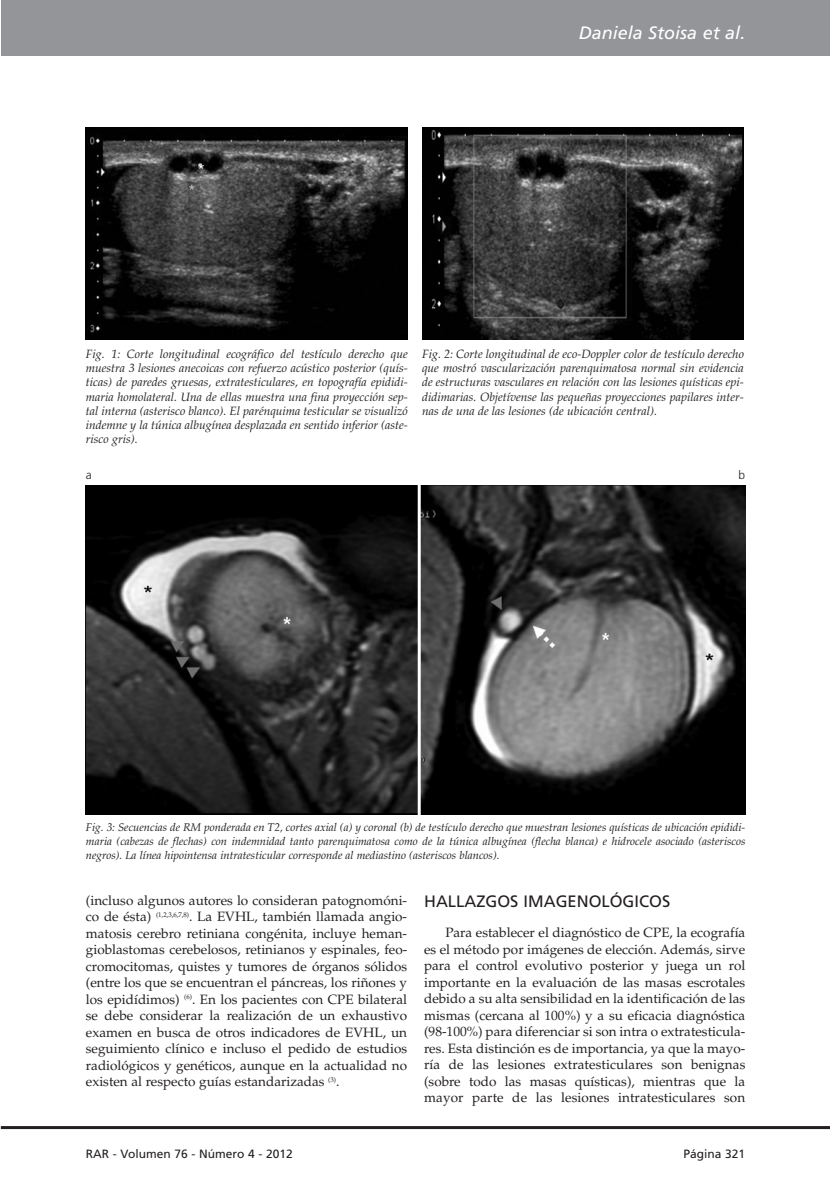
<style>
.page{position:relative;width:830px;height:1190px;background:#fff}
.page>*{position:absolute;margin:0;border:0;box-sizing:border-box;transform-origin:0 0}
.t1{font:italic 18px "Frutiger";color:#fff}
.t2{font:18px "Helvetica";color:#fff}
.t3{font:18px "Helvetica";color:#bcbdc0}
.t4{font:16.5px "Frutiger";color:#231f20}
.t5{font:13.5px/16.5px "Palatino";color:#231f20;text-align:justify}
.t6{font:italic 12px/14.2px "Palatino";color:#231f20;text-align:justify}
.t7{font:12px "Frutiger";color:#231f20}
.t8{font:300 12px "Frutiger";color:#231f20}
.t9{font:italic 11.25px/14.2px "Palatino";color:#231f20;text-align:justify}
</style>
<div class="page">
<div style="left:1px;top:0;width:829px;height:56px;background:#939598"></div>
<hr style="left:1px;top:1126px;width:829px;height:3px;background:#231f20">
<img style="left:86px;top:128px;width:322px;height:212px">
<img style="left:422px;top:128px;width:322px;height:212px">
<img style="left:86px;top:485px;width:659px;height:329px">
<hr style="left:418px;top:483px;width:3px;height:334px;background:#fff">
<h1 class="t2" style="left:198px;top:164px;width:9px">*</h1>
<h1 class="t3" style="left:189px;top:185px;width:9px">*</h1>
<h1 class="t1" style="left:578px;top:26px;width:168px">Daniela Stoisa et al.</h1>
<p class="t6" style="left:86px;top:348px;width:323px">Fig. 1: Corte longitudinal ecográfico del testículo derecho que muestra 3 lesiones anecoicas con refuerzo acústico posterior (quís&shy;ticas) de paredes gruesas, extratesticulares, en topografía epididi&shy;maria homolateral. Una de ellas muestra una fina proyección sep&shy;tal interna (asterisco blanco). El parénquima testicular se visualizó indemne y la túnica albugínea desplazada en sentido inferior (aste&shy;risco gris).</p>
<p class="t6" style="left:422px;top:348px;width:323px">Fig. 2: Corte longitudinal de eco-Doppler color de testículo derecho que mostró vascularización parenquimatosa normal sin evidencia de estructuras vasculares en relación con las lesiones quísticas epi&shy;didimarias. Objetívense las pequeñas proyecciones papilares inter&shy;nas de una de las lesiones (de ubicación central).</p>
<p class="t8" style="left:86px;top:469px;width:7px">a</p>
<p class="t8" style="left:738px;top:469px;width:8px">b</p>
<p class="t9" style="left:86px;top:821px;width:661px">Fig. 3: Secuencias de RM ponderada en T2, cortes axial (a) y coronal (b) de testículo derecho que muestran lesiones quísticas de ubicación epididi&shy;maria (cabezas de flechas) con indemnidad tanto parenquimatosa como de la túnica albugínea (flecha blanca) e hidrocele asociado (asteriscos negros). La línea hipointensa intratesticular corresponde al mediastino (asteriscos blancos).</p>
<p class="t5" style="left:86px;top:893px;width:323px">(incluso algunos autores lo consideran patognomóni&shy;co de ésta) <sup>(1,2,3,6,7,8)</sup>. La EVHL, también llamada angio&shy;matosis cerebro retiniana congénita, incluye heman&shy;gioblastomas cerebelosos, retinianos y espinales, feo&shy;cromocitomas, quistes y tumores de órganos sólidos (entre los que se encuentran el páncreas, los riñones y los epidídimos) <sup>(6)</sup>. En los pacientes con CPE bilateral se debe considerar la realización de un exhaustivo examen en busca de otros indicadores de EVHL, un seguimiento clínico e incluso el pedido de estudios radiológicos y genéticos, aunque en la actualidad no existen al respecto guías estandarizadas <sup>(3)</sup>.</p>
<p class="t4" style="left:424px;top:895px;width:248px">HALLAZGOS IMAGENOLÓGICOS</p>
<p class="t5" style="left:424px;top:926px;width:323px;text-indent:21px">Para establecer el diagnóstico de CPE, la ecografía es el método por imágenes de elección. Además, sirve para el control evolutivo posterior y juega un rol importante en la evaluación de las masas escrotales debido a su alta sensibilidad en la identificación de las mismas (cercana al 100%) y a su eficacia diagnóstica (98-100%) para diferenciar si son intra o extratesticula&shy;res. Esta distinción es de importancia, ya que la mayo&shy;ría de las lesiones extratesticulares son benignas (sobre todo las masas quísticas), mientras que la mayor parte de las lesiones intratesticulares son</p>
<p class="t7" style="left:86px;top:1148px;width:208px">RAR - Volumen 76 - Número 4 - 2012</p>
<p class="t7" style="left:683px;top:1148px;width:63px">Página 321</p>
</div>
